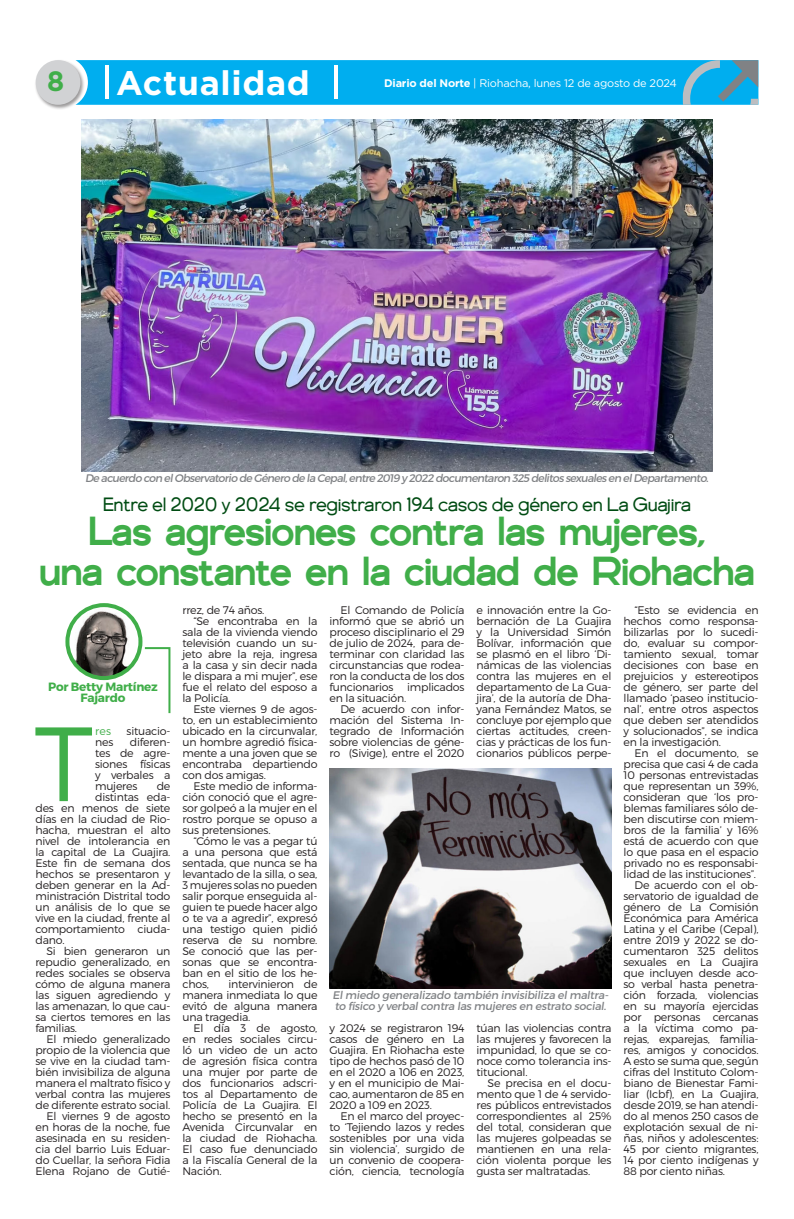
<style>
.page{position:relative;width:794px;height:1219px;background:#fff}
.page>*{position:absolute;margin:0;border:0;box-sizing:border-box;transform-origin:0 0}
.Capitular{font:105.3px "Trueno Lt";color:#40ae49}
.Título_medio_34pt{font:500 40px/40px "Genova";letter-spacing:-.02em;color:#40ae49;text-align:center}
.Capitular-2{font:700 34px "Gotham";letter-spacing:.02em;color:#fff}
.Capitular-3{font:700 28px "Gotham";color:#40ae49}
.Antetitulo{font:19px "Genova";letter-spacing:-.02em;color:#004c13}
.Pie_de_foto_Carita{font:12px/11px "Trueno Bd";letter-spacing:-.02em;color:#40ae49;text-align:center}
.Texto{font:11px/11px "Trueno Lt";letter-spacing:-.02em;color:#231f20;text-align:justify}
.Capitular-4{font:11px/11px "Trueno Lt";letter-spacing:-.02em;color:#231f20;text-align:justify}
.Pié_de_foto{font:11px "Trueno Rg It";letter-spacing:-.06em;color:#808285}
.Pié_de_foto-2{font:11px/11px "Trueno Rg It";letter-spacing:-.02em;color:#808285}
.Texto-2{font:11px "Gotham";letter-spacing:-.02em;color:#fff}
.Capitular-5{font:11px "Trueno Lt";color:#40ae49}
.s1{font-weight:700}
</style>
<div class="page">
<svg style="left:85px;top:60px;width:673px;height:45px;background:#08aeec"></svg>
<div style="left:35px;top:59px;width:50px;height:51px;background:#231f20;opacity:.45"></div>
<div style="left:36px;top:60px;width:44px;height:45px;background:#d1d2d4;border-radius:50%"></div>
<hr style="left:105px;top:66px;width:4px;height:33px;background:#fff">
<hr style="left:334px;top:66px;width:4px;height:33px;background:#fff">
<img style="left:82px;top:119px;width:630px;height:352px">
<img style="left:67px;top:605px;width:73px;height:73px;border-radius:36px">
<div style="left:65px;top:603px;width:77px;height:77px;border:4px solid #40ae49;border-radius:50%"></div>
<svg style="left:144px;top:647px;width:27px;height:67px"></svg>
<img style="left:329px;top:768px;width:282px;height:220px">
<p class="Capitular-2" style="left:116px;top:61px;width:195px">Actualidad</p>
<p class="Capitular-3" style="left:47px;top:62px;width:19px">8</p>
<p class="Texto-2" style="left:384px;top:76px;width:294px"><span class="s1">Diario del Norte</span> | Riohacha, lunes 12 de agosto de 2024</p>
<p class="Pié_de_foto" style="left:85px;top:471px;width:625px">De acuerdo con el Observatorio de Género de la Cepal, entre 2019 y 2022 documentaron 325 delitos sexuales en el Departamento.</p>
<p class="Antetitulo" style="left:103px;top:493px;width:590px">Entre el 2020 y 2024 se registraron 194 casos de género en La Guajira</p>
<p class="Título_medio_34pt" style="left:39px;top:512px;width:717px">Las agresiones contra las mujeres,<br>una constante en la ciudad de Riohacha</p>
<p class="Pie_de_foto_Carita" style="left:48px;top:681px;width:111px">Por Betty Martínez<br>Fajardo</p>
<p class="Capitular" style="left:34px;top:699px;width:60px">T</p>
<p class="Capitular-5" style="left:95px;top:724px;width:17px">res</p>
<p class="Capitular-4" style="left:127px;top:725px;width:45px">situacio-</p>
<p class="Capitular-4" style="left:95px;top:736px;width:77px;text-indent:35px">diferen&shy;tes de agre&shy;siones físicas y verbales a mujeres</p>
<p class="Capitular-4" style="left:95px;top:736px;width:20px">nes</p>
<p class="Capitular-4" style="left:157px;top:780px;width:15px">de</p>
<p class="Capitular-4" style="left:95px;top:791px;width:77px">distintas eda-</p>
<p class="Capitular-4" style="left:35px;top:802px;width:136px">des en menos de siete</p>
<p class="Capitular-4" style="left:35px;top:813px;width:136px">días en la ciudad de Rio-</p>
<p class="Capitular-4" style="left:35px;top:824px;width:136px">hacha, muestran el alto</p>
<p class="Capitular-4" style="left:35px;top:835px;width:136px">nivel de intolerancia en</p>
<p class="Capitular-4" style="left:35px;top:846px;width:136px">la capital de La Guajira.</p>
<p class="Capitular-4" style="left:35px;top:857px;width:136px">Este fin de semana dos</p>
<p class="Capitular-4" style="left:35px;top:868px;width:136px">hechos se presentaron y</p>
<p class="Capitular-4" style="left:35px;top:879px;width:136px">deben generar en la Ad-</p>
<p class="Capitular-4" style="left:35px;top:890px;width:136px">ministración Distrital todo</p>
<p class="Capitular-4" style="left:35px;top:901px;width:136px">un análisis de lo que se</p>
<p class="Capitular-4" style="left:35px;top:912px;width:136px">vive en la ciudad, frente al</p>
<p class="Capitular-4" style="left:35px;top:923px;width:136px">comportamiento ciuda-</p>
<p class="Capitular-4" style="left:35px;top:934px;width:31px">dano.</p>
<p class="Texto" style="left:35px;top:945px;width:136px;text-indent:11px">Si bien generaron un repudio generalizado, en redes sociales se observa cómo de alguna manera las siguen agrediendo y las amenazan, lo que cau&shy;sa ciertos temores en las familias.</p>
<p class="Texto" style="left:35px;top:1033px;width:136px;text-indent:11px">El miedo generalizado propio de la violencia que se vive en la ciudad tam&shy;bién invisibiliza de alguna manera el maltrato físico y verbal contra las mujeres de diferente estrato social.</p>
<p class="Texto" style="left:35px;top:1110px;width:136px;text-indent:11px">El viernes 9 de agosto en horas de la noche, fue asesinada en su residen&shy;cia del barrio Luis Eduar&shy;do Cuellar, la señora Fidia Elena Rojano de Gutié-</p>
<p class="Texto" style="left:182px;top:604px;width:83px">rrez, de 74 años.</p>
<p class="Texto" style="left:182px;top:615px;width:136px;text-indent:11px">“Se encontraba en la sala de la vivienda viendo televisión cuando un su&shy;jeto abre la reja, ingresa a la casa y sin decir nada le dispara a mi mujer”, ese fue el relato del esposo a la Policía.</p>
<p class="Texto" style="left:182px;top:703px;width:136px;text-indent:11px">Este viernes 9 de agos&shy;to, en un establecimiento ubicado en la circunvalar, un hombre agredió física&shy;mente a una joven que se encontraba departiendo con dos amigas.</p>
<p class="Texto" style="left:182px;top:780px;width:136px;text-indent:11px">Este medio de informa&shy;ción conoció que el agre&shy;sor golpeó a la mujer en el rostro porque se opuso a sus pretensiones.</p>
<p class="Texto" style="left:182px;top:835px;width:136px;text-indent:11px">“Cómo le vas a pegar tú a una persona que está sentada, que nunca se ha levantado de la silla, o sea, 3 mujeres solas no pueden salir porque enseguida al&shy;guien te puede hacer algo o te va a agredir”, expresó una testigo quien pidió reserva de su nombre.<br>Se conoció que las per&shy;sonas que se encontra&shy;ban en el sitio de los he&shy;chos,</p>
<p class="Texto" style="left:182px;top:978px;width:136px;text-indent:46px">intervinieron de manera inmediata lo que evitó de alguna manera una tragedia.</p>
<p class="Texto" style="left:182px;top:1022px;width:136px;text-indent:11px">El día 3 de agosto, en redes sociales circu&shy;ló un video de un acto de agresión física contra una mujer por parte de dos funcionarios adscri&shy;tos al Departamento de Policía de La Guajira. El hecho se presentó en la Avenida Circunvalar en la ciudad de Riohacha.<br>El caso fue denunciado a la Fiscalía General de la Nación.</p>
<p class="Texto" style="left:329px;top:604px;width:136px;text-indent:11px">El Comando de Policía informó que se abrió un proceso disciplinario el 29 de julio de 2024, para de&shy;terminar con claridad las circunstancias que rodea&shy;ron la conducta de los dos funcionarios</p>
<p class="Texto" style="left:476px;top:604px;width:136px">e innovación entre la Go&shy;bernación de La Guajira y la Universidad Simón Bolívar, información que se plasmó en el libro ‘Di&shy;námicas de las violencias contra las mujeres en el departamento de La Gua&shy;jira’, de la autoría de Dha&shy;yana Fernández Matos, se concluye por ejemplo que ciertas actitudes, creen&shy;cias y prácticas de los fun&shy;cionarios públicos perpe-</p>
<p class="Texto" style="left:623px;top:604px;width:136px;text-indent:11px">“Esto se evidencia en hechos como responsa&shy;bilizarlas por lo sucedi&shy;do, evaluar su compor&shy;tamiento sexual, tomar decisiones con base en prejuicios y estereotipos de género, ser parte del llamado ‘paseo institucio&shy;nal’, entre otros aspectos que deben ser atendidos y solucionados”, se indica en la investigación.</p>
<p class="Texto" style="left:407px;top:681px;width:59px">implicados</p>
<p class="Texto" style="left:329px;top:692px;width:78px">en la situación.</p>
<p class="Texto" style="left:329px;top:703px;width:136px;text-indent:11px">De acuerdo con infor&shy;mación del Sistema In&shy;tegrado de Información sobre violencias de géne&shy;ro (Sivige), entre el 2020</p>
<p class="Texto" style="left:623px;top:747px;width:136px;text-indent:11px">En el documento, se precisa que casi 4 de cada 10 personas entrevistadas que representan un 39%, consideran que ‘los pro&shy;blemas familiares sólo de&shy;ben discutirse con miem&shy;bros de la familia’ y 16% está de acuerdo con que lo que pasa en el espacio privado no es responsabi&shy;lidad de las instituciones”.</p>
<p class="Texto" style="left:623px;top:879px;width:136px;text-indent:11px">De acuerdo con el ob&shy;servatorio de igualdad de género de La Comisión Económica para América Latina y el Caribe (Cepal), entre 2019 y 2022 se do&shy;cumentaron 325 delitos sexuales en La Guajira que incluyen desde aco&shy;so verbal hasta penetra&shy;ción forzada, violencias en su mayoría ejercidas por personas cercanas a la víctima como pa&shy;rejas, exparejas, familia&shy;res, amigos y conocidos.<br>A esto se suma que, según cifras del Instituto Colom&shy;biano de Bienestar Fami&shy;liar (Icbf), en La Guajira, desde 2019, se han atendi&shy;do al menos 250 casos de explotación sexual de ni&shy;ñas, niños y adolescentes:<br>45 por ciento migrantes, 14 por ciento indígenas y 88 por ciento niñas.</p>
<p class="Pié_de_foto-2" style="left:333px;top:990px;width:277px">El miedo generalizado también invisibiliza el maltra&shy;to físico y verbal contra las mujeres en estrato social.</p>
<p class="Texto" style="left:476px;top:1022px;width:136px">túan las violencias contra las mujeres y favorecen la impunidad, lo que se co&shy;noce como tolerancia ins&shy;titucional.</p>
<p class="Texto" style="left:476px;top:1077px;width:136px;text-indent:11px">Se precisa en el docu&shy;mento que 1 de 4 servido&shy;res públicos entrevistados correspondientes al 25% del total, consideran que las mujeres golpeadas se mantienen en una rela&shy;ción violenta porque les gusta ser maltratadas.</p>
<p class="Texto" style="left:329px;top:1022px;width:136px">y 2024 se registraron 194 casos de género en La Guajira. En Riohacha este tipo de hechos pasó de 10 en el 2020 a 106 en 2023, y en el municipio de Mai&shy;cao, aumentaron de 85 en 2020 a 109 en 2023.</p>
<p class="Texto" style="left:329px;top:1110px;width:136px;text-indent:11px">En el marco del proyec&shy;to ‘Tejiendo lazos y redes sostenibles por una vida sin violencia’, surgido de un convenio de coopera&shy;ción, ciencia, tecnología</p>
</div>
